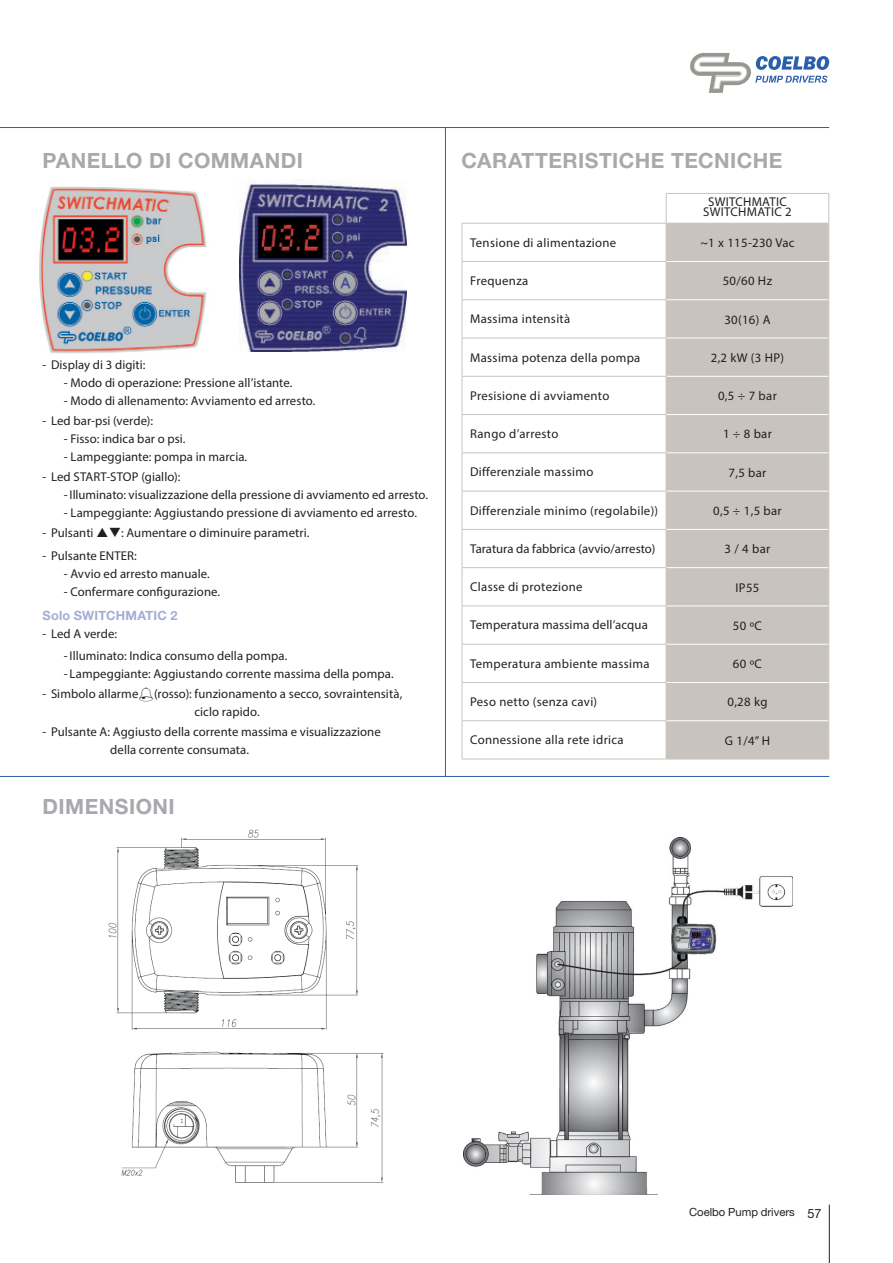
<style>
.page{position:relative;width:893px;height:1263px;background:#fff}
.page>*{position:absolute;margin:0;border:0;box-sizing:border-box;transform-origin:0 0}
.t1{font:700 21px "Helvetica Neue";letter-spacing:.02em;color:#a8a9ad}
.t2{font:12.75px/18px "Myriad Pro";letter-spacing:.01em;color:#231f20}
.t3{font:700 12.75px "Helvetica Neue";letter-spacing:.015em;color:#a3add7}
.t4{font:11.25px "Helvetica Neue";color:#231f20}
.s1{font-size:12.75px}
</style>
<div class="page">
<hr style="left:829px;top:1204px;width:1px;height:59px;background:#231f20">
<svg style="left:690px;top:53px;width:139px;height:40px"></svg>
<img style="left:40px;top:186px;width:167px;height:168px">
<img style="left:239px;top:179px;width:167px;height:173px">
<hr style="left:0;top:127px;width:829px;height:1px;background:#2b5fac">
<div style="left:667px;top:224px;width:161px;height:535px;background:#c8c3bd"></div>
<hr style="left:462px;top:261px;width:204px;height:1px;background:#c8c3bd">
<hr style="left:462px;top:299px;width:204px;height:1px;background:#c8c3bd">
<hr style="left:462px;top:338px;width:204px;height:1px;background:#c8c3bd">
<hr style="left:462px;top:376px;width:204px;height:1px;background:#c8c3bd">
<hr style="left:462px;top:414px;width:204px;height:1px;background:#c8c3bd">
<hr style="left:462px;top:452px;width:204px;height:1px;background:#c8c3bd">
<hr style="left:462px;top:491px;width:204px;height:1px;background:#c8c3bd">
<hr style="left:462px;top:529px;width:204px;height:1px;background:#c8c3bd">
<hr style="left:462px;top:567px;width:204px;height:1px;background:#c8c3bd">
<hr style="left:462px;top:605px;width:204px;height:1px;background:#c8c3bd">
<hr style="left:462px;top:644px;width:204px;height:1px;background:#c8c3bd">
<hr style="left:462px;top:682px;width:204px;height:1px;background:#c8c3bd">
<hr style="left:462px;top:720px;width:204px;height:1px;background:#c8c3bd">
<hr style="left:462px;top:759px;width:204px;height:1px;background:#c8c3bd">
<hr style="left:462px;top:223px;width:204px;height:1px;background:#c8c3bd">
<hr style="left:462px;top:224px;width:1px;height:37px;background:#c8c3bd">
<hr style="left:462px;top:262px;width:1px;height:37px;background:#c8c3bd">
<hr style="left:462px;top:300px;width:1px;height:38px;background:#c8c3bd">
<hr style="left:462px;top:338px;width:1px;height:38px;background:#c8c3bd">
<hr style="left:462px;top:377px;width:1px;height:37px;background:#c8c3bd">
<hr style="left:462px;top:415px;width:1px;height:37px;background:#c8c3bd">
<hr style="left:462px;top:453px;width:1px;height:38px;background:#c8c3bd">
<hr style="left:462px;top:491px;width:1px;height:38px;background:#c8c3bd">
<hr style="left:462px;top:530px;width:1px;height:37px;background:#c8c3bd">
<hr style="left:462px;top:568px;width:1px;height:37px;background:#c8c3bd">
<hr style="left:462px;top:606px;width:1px;height:38px;background:#c8c3bd">
<hr style="left:462px;top:644px;width:1px;height:38px;background:#c8c3bd">
<hr style="left:462px;top:683px;width:1px;height:37px;background:#c8c3bd">
<hr style="left:462px;top:721px;width:1px;height:38px;background:#c8c3bd">
<hr style="left:666px;top:193px;width:163px;height:1px;background:#c8c3bd">
<svg style="left:666px;top:194px;width:1px;height:29px"></svg>
<svg style="left:828px;top:194px;width:1px;height:29px"></svg>
<hr style="left:666px;top:223px;width:163px;height:1px;background:#c8c3bd">
<hr style="left:666px;top:224px;width:1px;height:37px;background:#c8c3bd">
<hr style="left:828px;top:224px;width:1px;height:37px;background:#c8c3bd">
<hr style="left:666px;top:262px;width:1px;height:37px;background:#c8c3bd">
<hr style="left:828px;top:261px;width:1px;height:39px;background:#c8c3bd">
<hr style="left:666px;top:300px;width:1px;height:38px;background:#c8c3bd">
<hr style="left:828px;top:300px;width:1px;height:38px;background:#c8c3bd">
<hr style="left:666px;top:338px;width:1px;height:38px;background:#c8c3bd">
<hr style="left:828px;top:338px;width:1px;height:38px;background:#c8c3bd">
<hr style="left:666px;top:377px;width:1px;height:37px;background:#c8c3bd">
<hr style="left:828px;top:376px;width:1px;height:39px;background:#c8c3bd">
<hr style="left:666px;top:415px;width:1px;height:37px;background:#c8c3bd">
<hr style="left:828px;top:415px;width:1px;height:38px;background:#c8c3bd">
<hr style="left:666px;top:453px;width:1px;height:38px;background:#c8c3bd">
<hr style="left:828px;top:453px;width:1px;height:38px;background:#c8c3bd">
<hr style="left:666px;top:491px;width:1px;height:38px;background:#c8c3bd">
<hr style="left:828px;top:491px;width:1px;height:38px;background:#c8c3bd">
<hr style="left:666px;top:530px;width:1px;height:37px;background:#c8c3bd">
<hr style="left:828px;top:529px;width:1px;height:39px;background:#c8c3bd">
<hr style="left:666px;top:568px;width:1px;height:37px;background:#c8c3bd">
<hr style="left:828px;top:568px;width:1px;height:38px;background:#c8c3bd">
<hr style="left:666px;top:606px;width:1px;height:38px;background:#c8c3bd">
<hr style="left:828px;top:606px;width:1px;height:38px;background:#c8c3bd">
<hr style="left:666px;top:644px;width:1px;height:38px;background:#c8c3bd">
<hr style="left:828px;top:644px;width:1px;height:38px;background:#c8c3bd">
<hr style="left:666px;top:683px;width:1px;height:37px;background:#c8c3bd">
<hr style="left:828px;top:682px;width:1px;height:39px;background:#c8c3bd">
<hr style="left:666px;top:721px;width:1px;height:38px;background:#c8c3bd">
<hr style="left:828px;top:721px;width:1px;height:38px;background:#c8c3bd">
<hr style="left:666px;top:759px;width:163px;height:1px;background:#c8c3bd">
<hr style="left:666px;top:261px;width:162px;height:1px;background:#fff">
<hr style="left:666px;top:299px;width:162px;height:1px;background:#fff">
<hr style="left:666px;top:338px;width:162px;height:1px;background:#fff">
<hr style="left:666px;top:376px;width:162px;height:1px;background:#fff">
<hr style="left:666px;top:414px;width:162px;height:1px;background:#fff">
<hr style="left:666px;top:452px;width:162px;height:1px;background:#fff">
<hr style="left:666px;top:491px;width:162px;height:1px;background:#fff">
<hr style="left:666px;top:529px;width:162px;height:1px;background:#fff">
<hr style="left:666px;top:567px;width:162px;height:1px;background:#fff">
<hr style="left:666px;top:605px;width:162px;height:1px;background:#fff">
<hr style="left:666px;top:644px;width:162px;height:1px;background:#fff">
<hr style="left:666px;top:682px;width:162px;height:1px;background:#fff">
<hr style="left:666px;top:720px;width:162px;height:1px;background:#fff">
<hr style="left:445px;top:127px;width:1px;height:650px;background:#2b5fac">
<hr style="left:0;top:776px;width:829px;height:1px;background:#2b5fac">
<img style="left:108px;top:829px;width:276px;height:354px">
<img style="left:463px;top:838px;width:330px;height:357px">
<h1 class="t1" style="left:43px;top:147px;width:262px">PANELLO DI COMMANDI</h1>
<p class="t2" style="left:43px;top:355px;width:104px">- Display di 3 digiti:</p>
<p class="t2" style="left:64px;top:373px;width:230px">- Modo di operazione: Pressione all’istante.</p>
<p class="t2" style="left:64px;top:391px;width:253px">- Modo di allenamento: Avviamento ed arresto.</p>
<p class="t2" style="left:43px;top:412px;width:112px">- Led bar-psi (verde):</p>
<p class="t2" style="left:64px;top:430px;width:123px">- Fisso: indica bar o psi.</p>
<p class="t2" style="left:64px;top:448px;width:185px">- Lampeggiante: pompa in marcia.</p>
<p class="t2" style="left:43px;top:468px;width:139px">- Led START-STOP (giallo):</p>
<p class="t2" style="left:64px;top:486px;width:366px">- Illuminato: visualizzazione della pressione di avviamento ed arresto.</p>
<p class="t2" style="left:64px;top:504px;width:355px">- Lampeggiante: Aggiustando pressione di avviamento ed arresto.</p>
<p class="t2" style="left:43px;top:524px;width:268px">- Pulsanti ❑: Aumentare o diminuire parametri.</p>
<p class="t2" style="left:43px;top:546px;width:96px">- Pulsante ENTER:</p>
<p class="t2" style="left:64px;top:564px;width:148px">- Avvio ed arresto manuale.</p>
<p class="t2" style="left:64px;top:582px;width:158px">- Confermare configurazione.</p>
<p class="t3" style="left:43px;top:607px;width:136px">Solo SWITCHMATIC 2</p>
<p class="t2" style="left:43px;top:624px;width:76px">- Led A verde:</p>
<p class="t2" style="left:64px;top:647px;width:225px">- Illuminato: Indica consumo della pompa.</p>
<p class="t2" style="left:64px;top:665px;width:331px">- Lampeggiante: Aggiustando corrente massima della pompa.</p>
<p class="t2" style="left:195px;top:685px;width:209px;text-indent:-152px">- Simbolo allarme (rosso): funzionamento a secco, sovraintensità, ciclo rapido.</p>
<p class="t2" style="left:110px;top:723px;width:272px;text-indent:-68px">- Pulsante A: Aggiusto della corrente massima e visualizzazione della corrente consumata.</p>
<h1 class="t1" style="left:43px;top:794px;width:134px">DIMENSIONI</h1>
<h1 class="t1" style="left:462px;top:147px;width:322px">CARATTERISTICHE TECNICHE</h1>
<p class="t2" style="left:470px;top:233px;width:148px">Tensione di alimentazione</p>
<p class="t2" style="left:470px;top:272px;width:60px">Frequenza</p>
<p class="t2" style="left:470px;top:310px;width:102px">Massima intensità</p>
<p class="t2" style="left:470px;top:348px;width:172px">Massima potenza della pompa</p>
<p class="t2" style="left:470px;top:386px;width:141px">Presisione di avviamento</p>
<p class="t2" style="left:470px;top:425px;width:90px">Rango d’arresto</p>
<p class="t2" style="left:470px;top:463px;width:125px">Differenziale massimo</p>
<p class="t2" style="left:470px;top:501px;width:190px">Differenziale minimo (regolabile))</p>
<p class="t2" style="left:470px;top:539px;width:187px">Taratura da fabbrica (avvio/arresto)</p>
<p class="t2" style="left:470px;top:578px;width:114px">Classe di protezione</p>
<p class="t2" style="left:470px;top:616px;width:179px">Temperatura massima dell’acqua</p>
<p class="t2" style="left:470px;top:654px;width:181px">Temperatura ambiente massima</p>
<p class="t2" style="left:470px;top:692px;width:129px">Peso netto (senza cavi)</p>
<p class="t2" style="left:470px;top:731px;width:155px">Connessione alla rete idrica</p>
<p class="t2" style="left:703px;top:196px;width:90px;line-height:10.5px;text-align:center">SWITCHMATIC<br>SWITCHMATIC 2</p>
<p class="t2" style="left:700px;top:234px;width:96px">~1 x 115-230 Vac</p>
<p class="t2" style="left:723px;top:272px;width:51px">50/60 Hz</p>
<p class="t2" style="left:724px;top:310px;width:48px">30(16) A</p>
<p class="t2" style="left:711px;top:348px;width:75px">2,2 kW (3 HP)</p>
<p class="t2" style="left:718px;top:387px;width:60px">0,5 ÷ 7 bar</p>
<p class="t2" style="left:723px;top:425px;width:50px">1 ÷ 8 bar</p>
<p class="t2" style="left:728px;top:463px;width:39px">7,5 bar</p>
<p class="t2" style="left:713px;top:501px;width:70px">0,5 ÷ 1,5 bar</p>
<p class="t2" style="left:725px;top:540px;width:47px">3 / 4 bar</p>
<p class="t2" style="left:735px;top:578px;width:25px">IP55</p>
<p class="t2" style="left:733px;top:616px;width:30px">50 ºC</p>
<p class="t2" style="left:733px;top:655px;width:30px">60 ºC</p>
<p class="t2" style="left:727px;top:693px;width:41px">0,28 kg</p>
<p class="t2" style="left:725px;top:731px;width:47px">G 1/4” H</p>
<p class="t4" style="left:689px;top:1205px;width:134px">Coelbo Pump drivers <span class="s1">57</span></p>
</div>
